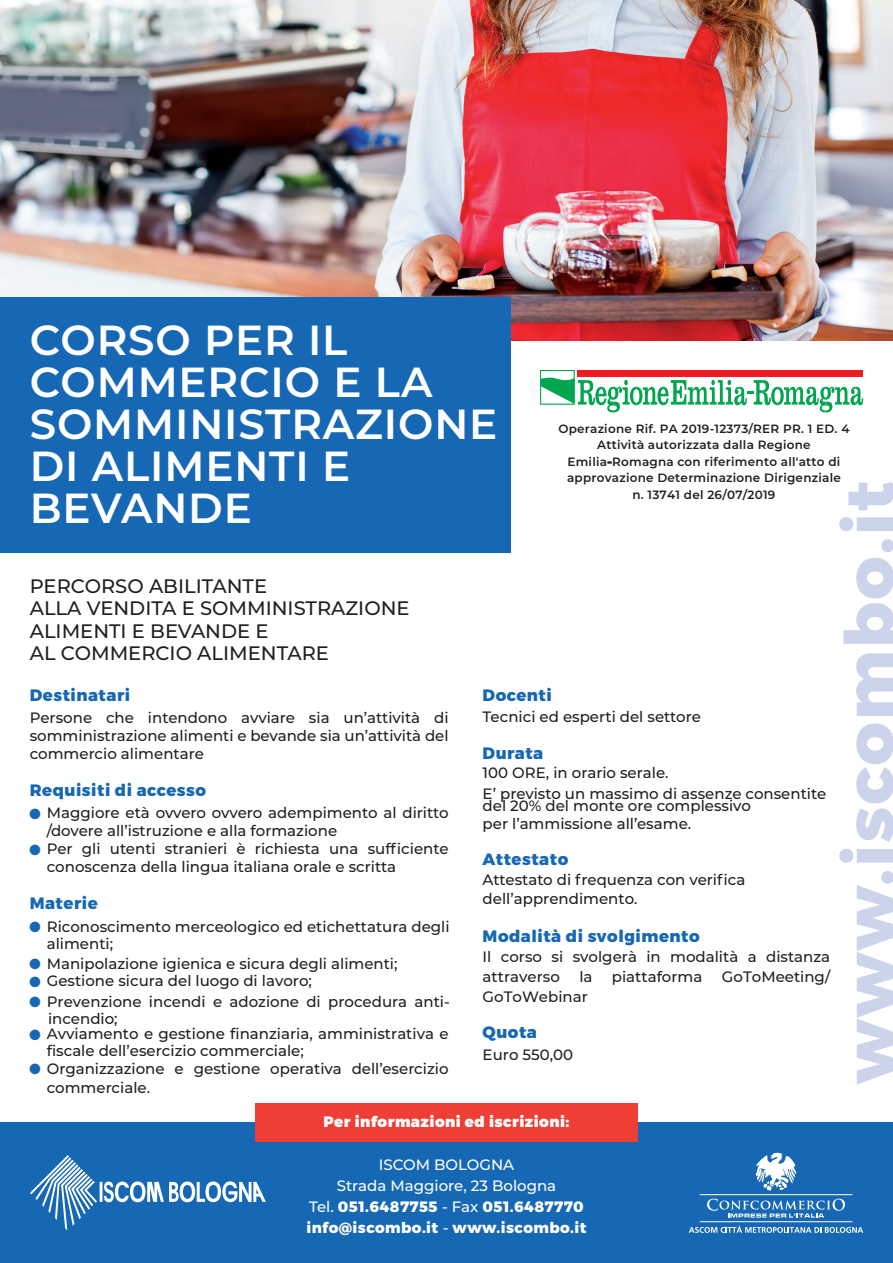
<style>
.page{position:relative;width:893px;height:1263px;background:#fff}
.page>*{position:absolute;margin:0;border:0;box-sizing:border-box;transform-origin:0 0}
.t1{font:800 67.5px "Montserrat";letter-spacing:.03em;color:#ccd4eb}
.t2{font:600 42px/41.8px "Montserrat";letter-spacing:.02em;color:#fff}
.t3{font:500 19.5px/22.5px "Montserrat";color:#231f20}
.t4{font:800 16.5px "Montserrat";letter-spacing:.03em;color:#1768b4}
.t5{font:500 15px/17.9px "Montserrat";color:#231f20}
.t6{font:800 15px/21px "Montserrat";letter-spacing:.03em;color:#fff;text-align:center}
.t7{font:900 15px "Montserrat";letter-spacing:.03em;color:#fff}
.t8{font:600 12px/16.5px "Montserrat";letter-spacing:.02em;color:#231f20;text-align:center}
.s1{color:#1768b4}
.s2{font-weight:500}
</style>
<div class="page">
<div style="left:0;top:1123px;width:893px;height:140px;background:#1768b4"></div>
<img style="left:0;top:0;width:893px;height:340px">
<div style="left:0;top:298px;width:510px;height:255px;background:#1768b4"></div>
<svg style="left:540px;top:370px;width:323px;height:42px"></svg>
<svg style="left:30px;top:1155px;width:236px;height:76px"></svg>
<svg style="left:756px;top:1153px;width:41px;height:38px"></svg>
<svg style="left:707px;top:1199px;width:138px;height:19px"></svg>
<hr style="left:700px;top:1194px;width:152px;height:1px;background:#fff">
<hr style="left:700px;top:1221px;width:152px;height:1px;background:#fff">
<svg style="left:689px;top:1225px;width:174px;height:8px"></svg>
<div style="left:255px;top:1103px;width:383px;height:39px;background:#ee3e35"></div>
<h2 class="t2" style="left:30px;top:318px;width:469px">CORSO PER IL<br>COMMERCIO E LA<br>SOMMINISTRAZIONE<br>DI ALIMENTI E<br>BEVANDE</h2>
<p class="t8" style="left:558px;top:420px;width:293px">Operazione Rif. PA 2019-12373/RER PR. 1 ED. 4<br>Attività autorizzata dalla Regione Emilia-Romagna con riferimento all'atto di approvazione Determinazione Dirigenziale<br>n. 13741 del 26/07/2019</p>
<h1 class="t1" style="left:827px;top:1084px;width:604px;rotate:-90deg">www.iscombo.it</h1>
<h3 class="t3" style="left:30px;top:574px;width:381px">PERCORSO ABILITANTE<br>ALLA VENDITA E SOMMINISTRAZIONE<br>ALIMENTI E BEVANDE E<br>AL COMMERCIO ALIMENTARE</h3>
<p class="t4" style="left:30px;top:684px;width:102px">Destinatari</p>
<p class="t5" style="left:30px;top:708px;width:420px;text-align:justify">Persone che intendono avviare sia un’attività di somministrazione alimenti e bevande sia un’attività del commercio alimentare</p>
<p class="t4" style="left:30px;top:780px;width:178px">Requisiti di accesso</p>
<p class="t5" style="left:47px;top:803px;width:403px;text-indent:-17px"><span class="s1">■</span> Maggiore età ovvero ovvero adempimento al diritto /dovere all’istruzione e alla formazione</p>
<p class="t5" style="left:47px;top:839px;width:403px;text-indent:-17px"><span class="s1">■</span> Per gli utenti stranieri è richiesta una sufficiente conoscenza della lingua italiana orale e scritta</p>
<p class="t4" style="left:30px;top:893px;width:70px">Materie</p>
<p class="t5" style="left:47px;top:916px;width:404px;text-indent:-17px"><span class="s1">■</span> Riconoscimento merceologico ed etichettatura degli alimenti;</p>
<p class="t5" style="left:30px;top:954px;width:369px"><span class="s1">■</span> Manipolazione igienica e sicura degli alimenti;</p>
<p class="t5" style="left:30px;top:971px;width:284px"><span class="s1">■</span> Gestione sicura del luogo di lavoro;</p>
<p class="t5" style="left:48px;top:992px;width:403px;text-indent:-18px"><span class="s1">■</span> Prevenzione incendi e adozione di procedura anti&shy;incendio;</p>
<p class="t5" style="left:47px;top:1025px;width:403px;line-height:16.2px;text-indent:-17px"><span class="s1">■</span> Avviamento e gestione finanziaria, amministrativa e fiscale dell’esercizio commerciale;</p>
<p class="t5" style="left:47px;top:1058px;width:403px;line-height:19.4px;text-indent:-17px"><span class="s1">■</span> Organizzazione e gestione operativa dell’esercizio commerciale.</p>
<p class="t4" style="left:483px;top:684px;width:71px">Docenti</p>
<p class="t5" style="left:483px;top:707px;width:220px">Tecnici ed esperti del settore</p>
<p class="t4" style="left:483px;top:742px;width:62px">Durata</p>
<p class="t5" style="left:483px;top:762px;width:345px;line-height:20.5px">100 ORE, in orario serale.<br>E’ previsto un massimo di assenze consentite</p>
<p class="t5" style="left:483px;top:796px;width:270px">del 20% del monte ore complessivo per l’ammissione all’esame.</p>
<p class="t4" style="left:483px;top:849px;width:87px">Attestato</p>
<p class="t5" style="left:483px;top:870px;width:264px;line-height:18.8px">Attestato di frequenza con verifica dell’apprendimento.</p>
<p class="t4" style="left:483px;top:926px;width:219px">Modalità di svolgimento</p>
<p class="t5" style="left:483px;top:947px;width:349px;line-height:19.6px">Il corso si svolgerà in modalità a distanza attraverso</p>
<p class="t5" style="left:579px;top:967px;width:15px">la</p>
<p class="t5" style="left:612px;top:967px;width:92px">piattaforma</p>
<p class="t5" style="left:722px;top:967px;width:110px">GoToMeeting/</p>
<p class="t5" style="left:483px;top:987px;width:107px">GoToWebinar</p>
<p class="t4" style="left:483px;top:1022px;width:56px">Quota</p>
<p class="t5" style="left:483px;top:1045px;width:92px">Euro 550,00</p>
<p class="t7" style="left:323px;top:1112px;width:248px">Per informazioni ed iscrizioni:</p>
<p class="t6" style="left:306px;top:1155px;width:282px"><span class="s2">ISCOM BOLOGNA<br>Strada Maggiore, 23 Bologna<br>Tel.</span> 051.6487755 <span class="s2">- Fax</span> 051.6487770 info@iscombo.it <span class="s2">-</span> www.iscombo.it</p>
</div>
